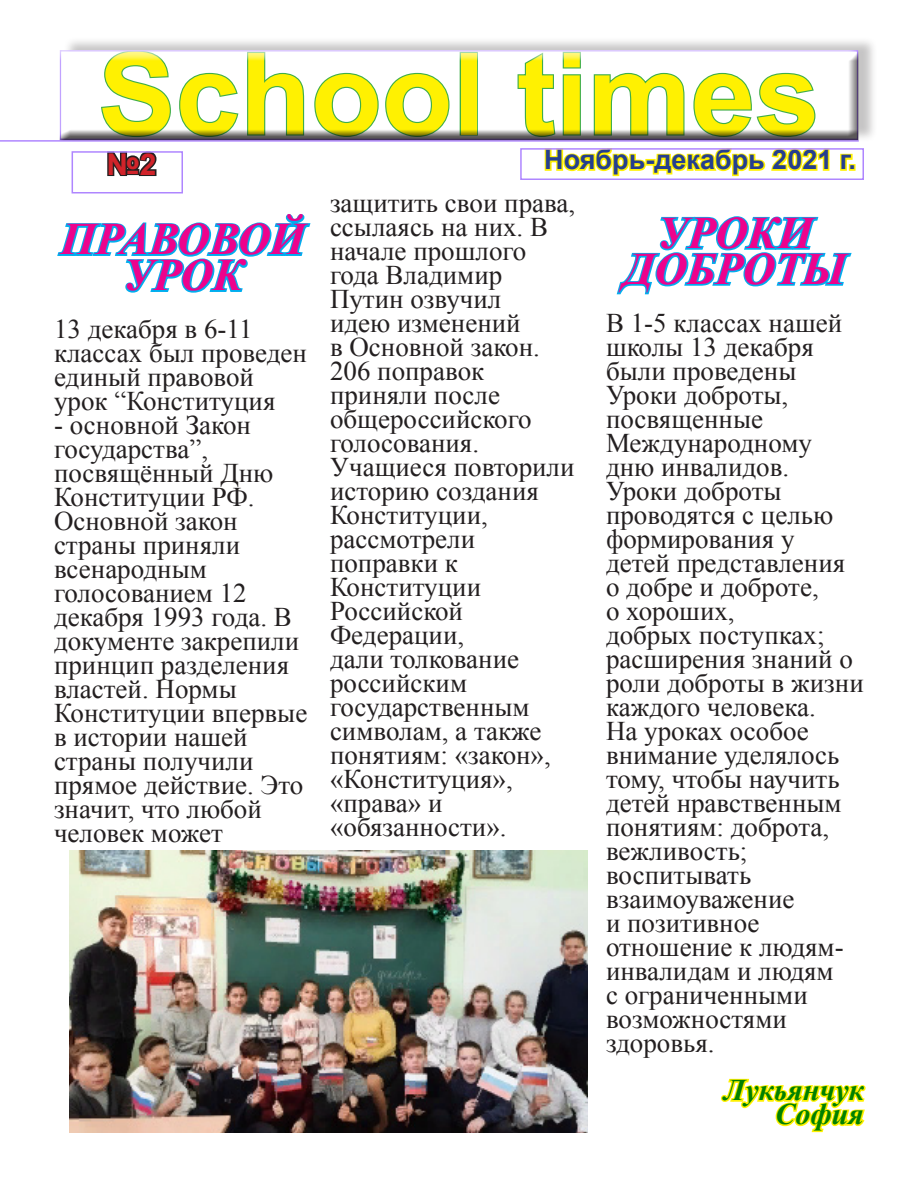
<style>
.page{position:relative;width:918px;height:1188px;background:#fff}
.page>*{position:absolute;margin:0;border:0;box-sizing:border-box;transform-origin:0 0}
.t1{font:700 113.85px "Arial";color:#fff101}
.t2{font:italic 700 45px/36px "Times New Roman";color:#ed028c;text-align:center}
.t3{font:italic 700 30px "Times New Roman";color:#008000}
.Заголовок_20АЖ{font:700 30px "Arial";color:#d1232a}
.t4{font:27px/24px "Times New Roman";color:#231f20}
.Заголовок_20АЖ-2{font:700 27px "Arial";color:#253f8e}
</style>
<div class="page">
<hr style="left:0;top:140px;width:859px;height:2px;background:#af86ff">
<div style="left:63px;top:36px;width:815px;height:107px;background:#231f20;opacity:.26"></div>
<div style="left:49px;top:39px;width:818px;height:109px;background:#fff;opacity:.75"></div>
<div style="left:51px;top:43px;width:818px;height:108px;background:#231f20;opacity:.75"></div>
<svg style="left:106px;top:149px;width:53px;height:27px"></svg>
<div style="left:72px;top:151px;width:111px;height:43px;border:2px solid #af86ff"></div>
<svg style="left:543px;top:146px;width:288px;height:31px"></svg>
<svg style="left:840px;top:153px;width:13px;height:18px"></svg>
<div style="left:849px;top:164px;width:7px;height:7px;border:3px solid #fff101"></div>
<div style="left:520px;top:148px;width:344px;height:32px;border:2px solid #af86ff"></div>
<svg style="left:57px;top:214px;width:254px;height:79px"></svg>
<img style="left:69px;top:851px;width:519px;height:282px">
<svg style="left:616px;top:216px;width:236px;height:79px"></svg>
<svg style="left:721px;top:1078px;width:145px;height:55px"></svg>
<h1 class="t1" style="left:98px;top:19px;width:723px">School times</h1>
<p class="Заголовок_20АЖ" style="left:106px;top:144px;width:52px">№2</p>
<p class="Заголовок_20АЖ-2" style="left:544px;top:142px;width:313px">Ноябрь-декабрь 2021 г.</p>
<p class="t2" style="left:61px;top:220px;width:246px">ПРАВОВОЙ<br>УРОК</p>
<p class="t4" style="left:54px;top:317px;width:255px">13 декабря в 6-11 классах был проведен единый правовой урок “Конституция</p>
<p class="t4" style="left:54px;top:413px;width:221px">- основной Закон государства”, посвящённый Дню<br>Конституции РФ.</p>
<p class="t4" style="left:54px;top:509px;width:255px">Основной закон страны приняли всенародным голосованием 12 декабря 1993 года. В документе закрепили принцип разделения властей. Нормы<br>Конституции впервые в истории нашей страны получили прямое действие. Это значит, что любой человек может</p>
<p class="t4" style="left:330px;top:191px;width:247px">защитить свои права, ссылаясь на них. В начале прошлого года Владимир<br>Путин озвучил<br>идею изменений<br>в Основной закон.<br>206 поправок приняли после общероссийского голосования.<br>Учащиеся повторили историю создания<br>Конституции, рассмотрели поправки к<br>Конституции<br>Российской<br>Федерации,<br>дали толкование российским государственным символам, а также понятиям: «закон», «Конституция», «права» и «обязанности».</p>
<p class="t2" style="left:624px;top:214px;width:224px">УРОКИ<br>ДОБРОТЫ</p>
<p class="t4" style="left:606px;top:311px;width:259px">В 1-5 классах нашей школы 13 декабря были проведены<br>Уроки доброты, посвященные<br>Международному дню инвалидов.<br>Уроки доброты проводятся с целью формирования у детей представления о добре и доброте,<br>о хороших,<br>добрых поступках; расширения знаний о роли доброты в жизни каждого человека.</p>
<p class="t4" style="left:606px;top:719px;width:237px">На уроках особое внимание уделялось тому, чтобы научить детей нравственным понятиям: доброта, вежливость;</p>
<p class="t4" style="left:606px;top:863px;width:239px">воспитывать взаимоуважение<br>и позитивное отношение к людям&shy;инвалидам и людям с ограниченными возможностями здоровья.</p>
<p class="t3" style="left:724px;top:1069px;width:141px">Лукьянчук</p>
<p class="t3" style="left:775px;top:1093px;width:90px">София</p>
</div>
